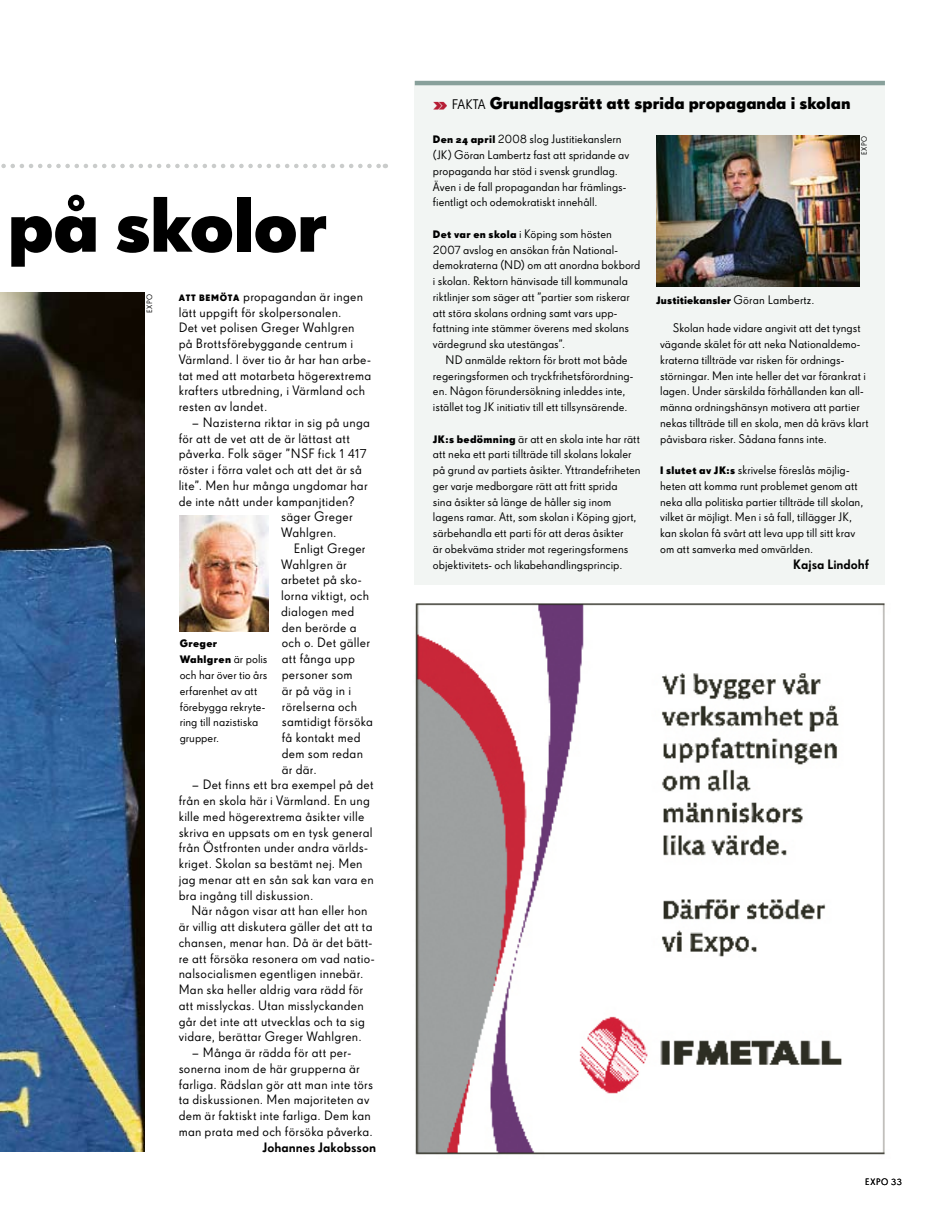
<style>
.page{position:relative;width:936px;height:1212px;background:#fff}
.page>*{position:absolute;margin:0;border:0;box-sizing:border-box;transform-origin:0 0}
.t1{font:75px "Super Grotesk A Bd LF";color:#000}
.t2{font:16.5px "Super Grotesk A Bd LF";color:#000}
.t3{font:13.2px/15.8px "Super Grotesk A Rg LF";letter-spacing:.015em;color:#000}
.t4{font:500 13.2px "Super Grotesk A";color:#000}
.t5{font:12px/15.8px "Super Grotesk A Rg LF";color:#000}
.t6{font:700 10.5px "Super Grotesk A";letter-spacing:.01em;color:#000}
.t7{font:700 10.5px/15.8px "Super Grotesk A";letter-spacing:.035em;color:#000}
.t8{font:9px "Super Grotesk A Rg LF";letter-spacing:.07em;color:#000}
.t9{font:7.5px "Super Grotesk A";letter-spacing:.07em;color:#000}
.s1{font-family:"Super Grotesk A Bd LF";font-size:9px}
.s2{font-family:"Super Grotesk A Rg LF";font-weight:400;font-size:12px}
.s3{font-family:"Agency FB";font-weight:900;font-stretch:expanded;font-size:19.5px;color:#b61d34}
.s4{font-family:"Super Grotesk A Rg LF";font-size:13.5px}
.s5{font-family:"Super Grotesk A";font-weight:700;font-size:10.5px}
</style>
<div class="page">
<svg style="left:1px;top:164px;width:385px;height:4px"></svg>
<img style="left:415px;top:603px;width:470px;height:552px">
<div style="left:415px;top:81px;width:469px;height:504px;background:#f2f5f3"></div>
<hr style="left:415px;top:81px;width:469px;height:4px;background:#88a09b">
<img style="left:656px;top:135px;width:203px;height:152px">
<img style="left:0;top:292px;width:144px;height:859px">
<img style="left:180px;top:515px;width:88px;height:117px">
<h1 class="t1" style="left:8px;top:178px;width:321px">på skolor</h1>
<p class="t3" style="left:179px;top:288px;width:194px"><span class="s1">Att bemöta</span> propagandan är ingen lätt uppgift för skolpersonalen.<br>Det vet polisen Greger Wahlgren på Brottsförebyggande centrum- i<br>Värmland. I över tio år har han arbe&shy;tat med att motarbeta högerextrema krafters utbredning, i Värmland och resten av landet.</p>
<p class="t3" style="left:191px;top:414px;width:180px">– Nazisterna riktar in sig på unga</p>
<p class="t3" style="left:179px;top:430px;width:173px">för att de vet att de är lättast att</p>
<p class="t3" style="left:179px;top:446px;width:189px">påverka. Folk säger ”NSF fick 1 417</p>
<p class="t3" style="left:179px;top:462px;width:185px">röster i förra valet och att det är så</p>
<p class="t3" style="left:179px;top:477px;width:190px">lite”. Men hur många ungdomar har</p>
<p class="t3" style="left:179px;top:493px;width:177px">de inte nått under kampanjtiden?</p>
<p class="t3" style="left:281px;top:509px;width:73px">säger Greger</p>
<p class="t3" style="left:281px;top:525px;width:57px">Wahlgren.</p>
<p class="t3" style="left:294px;top:540px;width:73px">Enligt Greger</p>
<p class="t3" style="left:281px;top:556px;width:67px">Wahlgren är</p>
<p class="t3" style="left:281px;top:572px;width:82px">arbetet på sko-</p>
<p class="t3" style="left:281px;top:588px;width:89px">lorna viktigt, och</p>
<p class="t3" style="left:281px;top:603px;width:74px">dialogen med</p>
<p class="t3" style="left:282px;top:619px;width:76px">den berörde a</p>
<p class="t3" style="left:282px;top:635px;width:90px">och o. Det gäller</p>
<p class="t3" style="left:282px;top:651px;width:75px">att fånga upp</p>
<p class="t3" style="left:282px;top:666px;width:72px">personer som</p>
<p class="t3" style="left:282px;top:682px;width:71px">är på väg in i</p>
<p class="t3" style="left:282px;top:698px;width:77px">rörelserna och</p>
<p class="t3" style="left:282px;top:714px;width:93px">samtidigt försöka</p>
<p class="t3" style="left:282px;top:729px;width:80px">få kontakt med</p>
<p class="t3" style="left:282px;top:745px;width:83px">dem som redan</p>
<p class="t3" style="left:282px;top:761px;width:36px">är där.</p>
<p class="t3" style="left:179px;top:777px;width:197px;text-indent:13px">– Det finns ett bra exempel på det från en skola här i Värmland. En ung kille med högerextrema åsikter ville skriva en uppsats om en tysk general från Östfronten under andra världs&shy;kriget. Skolan sa bestämt nej. Men jag menar att en sån sak kan vara en bra ingång till diskussion.</p>
<p class="t3" style="left:179px;top:903px;width:197px;text-indent:13px">När någon visar att han eller hon är villig att diskutera gäller det att ta chansen, menar han. Då är det bätt&shy;re att försöka resonera om vad natio&shy;nalsocialismen egentligen innebär.<br>Man ska heller aldrig vara rädd för att misslyckas. Utan misslyckanden går det inte att utvecklas och ta sig vidare, berättar Greger Wahlgren.</p>
<p class="t3" style="left:179px;top:1044px;width:196px;text-indent:13px">– Många är rädda för att per&shy;son-erna inom de här grupperna är farliga. Rädslan gör att man inte törs ta diskussionen. Men majoriteten av dem är faktiskt inte farliga. Dem kan man prata med och försöka påverka.</p>
<p class="t4" style="left:262px;top:1139px;width:115px">Johannes Jakobsson</p>
<p class="t9" style="left:145px;top:313px;width:21px;rotate:-90deg">expo</p>
<p class="t7" style="left:180px;top:636px;width:89px">Greger<br>Wahlgren <span class="s2">är polis</span></p>
<p class="t5" style="left:180px;top:667px;width:89px">och har över tio års erfarenhet av att förebygga rekryte&shy;ring till nazistiska grupper.</p>
<h2 class="t2" style="left:433px;top:93px;width:419px"><span class="s3">»</span> <span class="s4">FAKTA</span> Grundlagsrätt att sprida propaganda i skolan</h2>
<p class="t5" style="left:433px;top:131px;width:198px"><span class="s5">Den 24 april</span> 2008 slog Justitiekanslern (JK) Göran Lambertz fast att spridande av propaganda har stöd i svensk grundlag.<br>Även i de fall propagandan har främlings&shy;fientligt och odemokratiskt innehåll.</p>
<p class="t5" style="left:433px;top:226px;width:209px"><span class="s5">Det var en skola</span> i Köping som hösten 2007 avslog en ansökan från National&shy;demokraterna (N D) om att anordna bokbord i skolan. Rektorn hänvisade till kommunala riktlinjer som säger att ”partier som riskerar att störa skolans ordning samt vars upp&shy;fattning inte stämmer överens med skolans värdegrund ska utestängas”.</p>
<p class="t5" style="left:433px;top:352px;width:202px;text-indent:13px">N D anmälde rektorn för brott mot både regeringsformen och tryckfrihetsförordning&shy;en. Någon förundersökning inleddes inte, istället tog JK initiativ till ett tillsynsärende.</p>
<p class="t5" style="left:433px;top:431px;width:209px"><span class="s5">JK:s bedömning</span> är att en skola inte har rätt att neka ett parti tillträde till skolans lokaler på grund av partiets åsikter. Yttrandefriheten ger varje medborgare rätt att fritt sprida<br>sina åsikter så länge de håller sig inom lagens ramar. Att, som skolan i Köping gjort, särbehandla ett parti för att deras åsikter<br>är obekväma strider mot regeringsformens objektivitets- och likabehandlingsprincip.</p>
<p class="t9" style="left:859px;top:155px;width:21px;rotate:-90deg">expo</p>
<p class="t6" style="left:656px;top:294px;width:160px">Justitiekansler <span class="s2">Göran Lambertz.</span></p>
<p class="t5" style="left:660px;top:320px;width:210px;text-indent:13px">Skolan hade vidare angivit att det tyngst vägande skälet för att neka Nationaldemo&shy;kraterna tillträde var risken för ordnings&shy;störningar. Men inte heller det var förankrat i lagen. Under särskilda förhållanden kan all&shy;männa ordningshänsyn motivera att partier nekas tillträde till en skola, men då krävs klart påvisbara risker. Sådana fanns inte.</p>
<p class="t5" style="left:660px;top:462px;width:205px"><span class="s5">I slutet av JK:s</span> skrivelse föreslås möjlig&shy;heten att komma runt problemet genom att neka alla politiska partier tillträde till skolan, vilket är möjligt. Men i så fall, tillägger JK, kan skolan få svårt att leva upp till sitt krav om att samverka med omvärlden.</p>
<p class="t4" style="left:793px;top:557px;width:78px">Kajsa Lindohf</p>
<p class="t8" style="left:865px;top:1177px;width:38px">EXPO 33</p>
</div>
